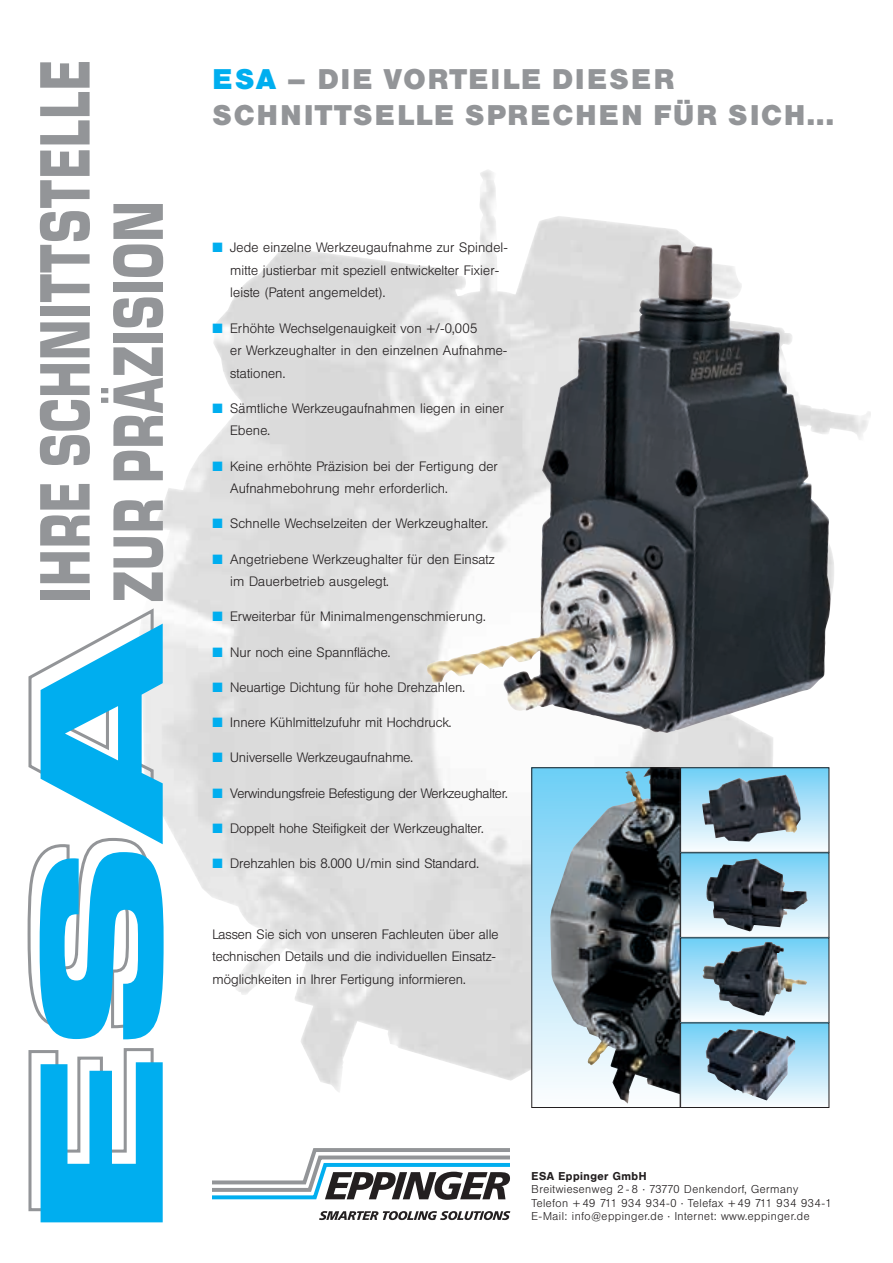
<style>
.page{position:relative;width:893px;height:1263px;background:#fff}
.page>*{position:absolute;margin:0;border:0;box-sizing:border-box;transform-origin:0 0}
.t1{font:900 183.15px "Eurostile T";color:#00aeef;scale:1.79 1}
.t2{font:900 74.1px/73.2px "Eurostile T";letter-spacing:.02em;color:#939598;scale:.71 1}
.t3{font:700 28.2px/36px "Helvetica BQ";letter-spacing:.09em;color:#939598}
.t4{font:300 13.5px/22.5px "Helvetica BQ";letter-spacing:.01em;color:#231f20}
.t5{font:300 13.5px "Helvetica BQ";letter-spacing:-.015em;color:#231f20}
.t6{font:300 11.25px/13.5px "Helvetica BQ";letter-spacing:.045em;color:#231f20}
.t7{font:500 11.25px "Helvetica BQ";letter-spacing:.05em;color:#231f20}
.s1{color:#00aeef}
</style>
<div class="page">
<img style="left:156px;top:216px;width:715px;height:877px">
<img style="left:426px;top:327px;width:405px;height:406px">
<svg style="left:213px;top:1148px;width:297px;height:52px"></svg>
<svg style="left:319px;top:1211px;width:191px;height:9px"></svg>
<svg style="left:28px;top:1048px;width:126px;height:164px"></svg>
<svg style="left:27px;top:608px;width:129px;height:421px"></svg>
<div style="left:681px;top:768px;width:148px;height:84px;background:linear-gradient(to bottom,#72cef5,#f9fbfe)"></div>
<img style="left:702px;top:775px;width:99px;height:67px">
<div style="left:680px;top:767px;width:149px;height:85px;border:1px solid #231f20"></div>
<div style="left:532px;top:768px;width:148px;height:339px;background:linear-gradient(to bottom,#6fcef5,#fefdfe)"></div>
<img style="left:550px;top:769px;width:128px;height:334px">
<div style="left:531px;top:767px;width:149px;height:341px;border:1px solid #231f20"></div>
<div style="left:681px;top:853px;width:148px;height:84px;background:linear-gradient(to bottom,#72cef6,#f9fbfd)"></div>
<img style="left:706px;top:858px;width:101px;height:73px">
<div style="left:681px;top:938px;width:148px;height:84px;background:linear-gradient(to bottom,#71cef5,#f9fbfe)"></div>
<img style="left:702px;top:942px;width:105px;height:74px">
<div style="left:681px;top:1023px;width:148px;height:84px;background:linear-gradient(to bottom,#71cef5,#f9fbfe)"></div>
<img style="left:706px;top:1029px;width:89px;height:71px">
<div style="left:680px;top:1023px;width:149px;height:85px;border:1px solid #231f20"></div>
<h2 class="t2" style="left:27px;top:602px;width:765px;rotate:-90deg">IHRE SCHNITTSTELLE<br>ZUR PRÄZISION</h2>
<h1 class="t1" style="left:-8px;top:1240px;width:345px;rotate:-90deg">ESA</h1>
<h3 class="t3" style="left:213px;top:60px;width:623px"><span class="s1">ESA</span> – DIE VORTEILE DIESER<br>SCHNITTSELLE SPRECHEN FÜR SICH...</h3>
<p class="t4" style="left:230px;top:236px;width:279px;text-indent:-18px"><span class="s1">■</span> Jede einzelne Werkzeugaufnahme zur Spindel&shy;mitte justierbar mit speziell entwickelter Fixier&shy;leiste (Patent angemeldet).</p>
<p class="t4" style="left:230px;top:316px;width:279px;text-indent:-18px"><span class="s1">■</span> Erhöhte Wechselgenauigkeit von +/-0,005<br>er Werkzeughalter in den einzelnen Aufnahme&shy;stationen.</p>
<p class="t4" style="left:230px;top:397px;width:275px;text-indent:-18px"><span class="s1">■</span> Sämtliche Werkzeugaufnahmen liegen in einer<br>Ebene.</p>
<p class="t4" style="left:230px;top:454px;width:269px;text-indent:-18px"><span class="s1">■</span> Keine erhöhte Präzision bei der Fertigung der<br>Aufnahmebohrung mehr erforderlich.</p>
<p class="t4" style="left:213px;top:512px;width:277px"><span class="s1">■</span> Schnelle Wechselzeiten der Werkzeughalter.</p>
<p class="t4" style="left:230px;top:547px;width:266px;text-indent:-18px"><span class="s1">■</span> Angetriebene Werkzeughalter für den Einsatz im Dauerbetrieb ausgelegt.</p>
<p class="t4" style="left:213px;top:605px;width:275px"><span class="s1">■</span> Erweiterbar für Minimalmengenschmierung.</p>
<p class="t4" style="left:213px;top:641px;width:179px"><span class="s1">■</span> Nur noch eine Spannfläche.</p>
<p class="t4" style="left:213px;top:676px;width:254px"><span class="s1">■</span> Neuartige Dichtung für hohe Drehzahlen.</p>
<p class="t4" style="left:213px;top:711px;width:240px"><span class="s1">■</span> Innere Kühlmittelzufuhr mit Hochdruck.</p>
<p class="t4" style="left:213px;top:746px;width:202px"><span class="s1">■</span> Universelle Werkzeugaufnahme.</p>
<p class="t5" style="left:213px;top:786px;width:297px"><span class="s1">■</span> Verwindungsfreie Befestigung der Werkzeughalter.</p>
<p class="t4" style="left:213px;top:817px;width:273px"><span class="s1">■</span> Doppelt hohe Steifigkeit der Werkzeughalter.</p>
<p class="t4" style="left:213px;top:852px;width:268px"><span class="s1">■</span> Drehzahlen bis 8.000 U/min sind Standard.</p>
<p class="t4" style="left:213px;top:923px;width:287px">Lassen Sie sich von unseren Fachleuten über alle technischen Details und die individuellen Einsatz&shy;möglichkeiten in Ihrer Fertigung informieren.</p>
<p class="t7" style="left:531px;top:1170px;width:116px">ESA Eppinger GmbH</p>
<p class="t6" style="left:531px;top:1182px;width:302px">Breitwiesenweg 2 - 8 · 73770 Denkendorf, Germany<br>Telefon + 49 711 934 934-0 · Telefax + 49 711 934 934-1<br>E-Mail: info@eppinger.de · Internet: www.eppinger.de</p>
</div>
